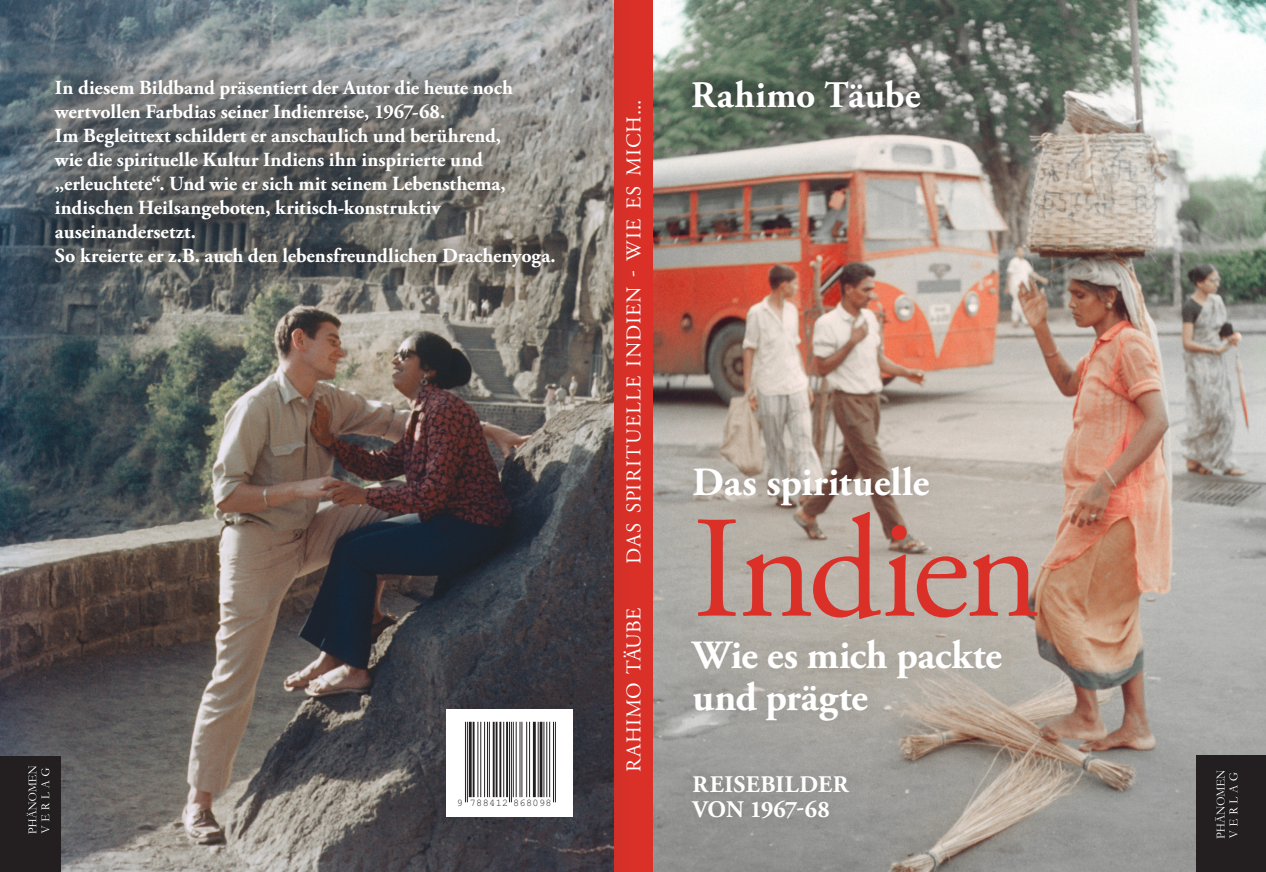
<style>
.page{position:relative;width:1266px;height:872px;background:#fff}
.page>*{position:absolute;margin:0;border:0;box-sizing:border-box;transform-origin:0 0}
.t1{font:145px "Adobe Garamond Pro";letter-spacing:-.035em;color:#da3028}
.t2{font:700 40px "Adobe Garamond Pro";letter-spacing:-.005em;color:#fff}
.t3{font:700 37.5px "Adobe Garamond Pro";letter-spacing:-.005em;color:#fff}
.t4{font:700 23.75px/25px "Adobe Garamond Pro";letter-spacing:.005em;color:#fff}
.t5{font:20.88px "Adobe Garamond Pro";letter-spacing:.05em;color:#fff}
.t6{font:20.88px "Adobe Garamond Pro";letter-spacing:.005em;color:#fff}
.t7{font:700 20px/24px "Adobe Garamond Pro";letter-spacing:-.005em;color:#fff}
.t8{font:10.25px "Arial";letter-spacing:.035em;color:#231f20}
</style>
<div class="page">
<img style="left:653px;top:0;width:613px;height:872px">
<div style="left:613px;top:0;width:40px;height:872px;background:#da3028"></div>
<div style="left:677px;top:624px;width:340px;height:112px;background:#231f20;opacity:.1"></div>
<div style="left:675px;top:62px;width:263px;height:64px;background:#231f20;opacity:.69"></div>
<div style="left:677px;top:760px;width:186px;height:72px;background:#959593"></div>
<div style="left:679px;top:451px;width:265px;height:69px;background:#231f20;opacity:.1"></div>
<div style="left:0;top:0;width:636px;height:872px;background:#66323b;opacity:.11"></div>
<img style="left:0;top:0;width:613px;height:872px">
<svg style="left:446px;top:709px;width:127px;height:107px"></svg>
<hr style="left:465px;top:722px;width:1px;height:80px;background:#231f20">
<hr style="left:467px;top:722px;width:1px;height:80px;background:#231f20">
<hr style="left:469px;top:722px;width:3px;height:75px;background:#231f20">
<hr style="left:473px;top:722px;width:1px;height:75px;background:#231f20">
<hr style="left:477px;top:722px;width:1px;height:75px;background:#231f20">
<hr style="left:480px;top:722px;width:1px;height:75px;background:#231f20">
<hr style="left:484px;top:722px;width:1px;height:75px;background:#231f20">
<hr style="left:487px;top:722px;width:1px;height:75px;background:#231f20">
<hr style="left:489px;top:722px;width:1px;height:75px;background:#231f20">
<hr style="left:493px;top:722px;width:2px;height:75px;background:#231f20">
<hr style="left:495px;top:722px;width:2px;height:75px;background:#231f20">
<hr style="left:499px;top:722px;width:2px;height:75px;background:#231f20">
<hr style="left:503px;top:722px;width:1px;height:75px;background:#231f20">
<hr style="left:506px;top:722px;width:2px;height:75px;background:#231f20">
<hr style="left:509px;top:722px;width:1px;height:80px;background:#231f20">
<hr style="left:511px;top:722px;width:1px;height:80px;background:#231f20">
<hr style="left:513px;top:722px;width:1px;height:75px;background:#231f20">
<hr style="left:516px;top:722px;width:1px;height:75px;background:#231f20">
<hr style="left:519px;top:722px;width:1px;height:75px;background:#231f20">
<hr style="left:521px;top:722px;width:1px;height:75px;background:#231f20">
<hr style="left:526px;top:722px;width:1px;height:75px;background:#231f20">
<hr style="left:529px;top:722px;width:1px;height:75px;background:#231f20">
<hr style="left:533px;top:722px;width:3px;height:75px;background:#231f20">
<hr style="left:538px;top:722px;width:1px;height:75px;background:#231f20">
<hr style="left:539px;top:722px;width:3px;height:75px;background:#231f20">
<hr style="left:543px;top:722px;width:1px;height:75px;background:#231f20">
<hr style="left:546px;top:722px;width:1px;height:75px;background:#231f20">
<hr style="left:549px;top:722px;width:1px;height:75px;background:#231f20">
<hr style="left:553px;top:722px;width:1px;height:80px;background:#231f20">
<hr style="left:555px;top:722px;width:1px;height:80px;background:#231f20">
<div style="left:29px;top:53px;width:550px;height:240px;background:#231f20;opacity:.69"></div>
<img style="left:1196px;top:755px;width:70px;height:117px">
<img style="left:0;top:756px;width:61px;height:116px">
<p class="t7" style="left:55px;top:76px;width:502px">In diesem Bildband präsentiert der Autor die heute noch wertvollen Farbdias seiner Indienreise, 1967-68.<br>Im Begleittext schildert er anschaulich und berührend,<br>wie die spirituelle Kultur Indiens ihn inspirierte und „erleuchtete“. Und wie er sich mit seinem Lebensthema, indischen Heilsangeboten, kritisch-konstruktiv auseinandersetzt.<br>So kreierte er z.B. auch den lebensfreundlichen Drachenyoga.</p>
<p class="t8" style="left:457px;top:796px;width:97px">9 788412 868098</p>
<p class="t5" style="left:621px;top:563px;width:465px;rotate:-90deg">DAS SPIRITUELLE INDIEN - WIE ES MICH...</p>
<p class="t6" style="left:621px;top:772px;width:166px;rotate:-90deg">RAHIMO TÄUBE</p>
<p class="t3" style="left:691px;top:73px;width:231px">Rahimo Täube</p>
<p class="t2" style="left:692px;top:458px;width:238px">Das spirituelle</p>
<p class="t1" style="left:692px;top:482px;width:350px">Indien</p>
<p class="t2" style="left:692px;top:632px;width:311px">Wie es mich packte</p>
<p class="t2" style="left:692px;top:674px;width:177px">und prägte</p>
<p class="t4" style="left:692px;top:772px;width:158px">REISEBILDER<br>VON 1967-68</p>
</div>
